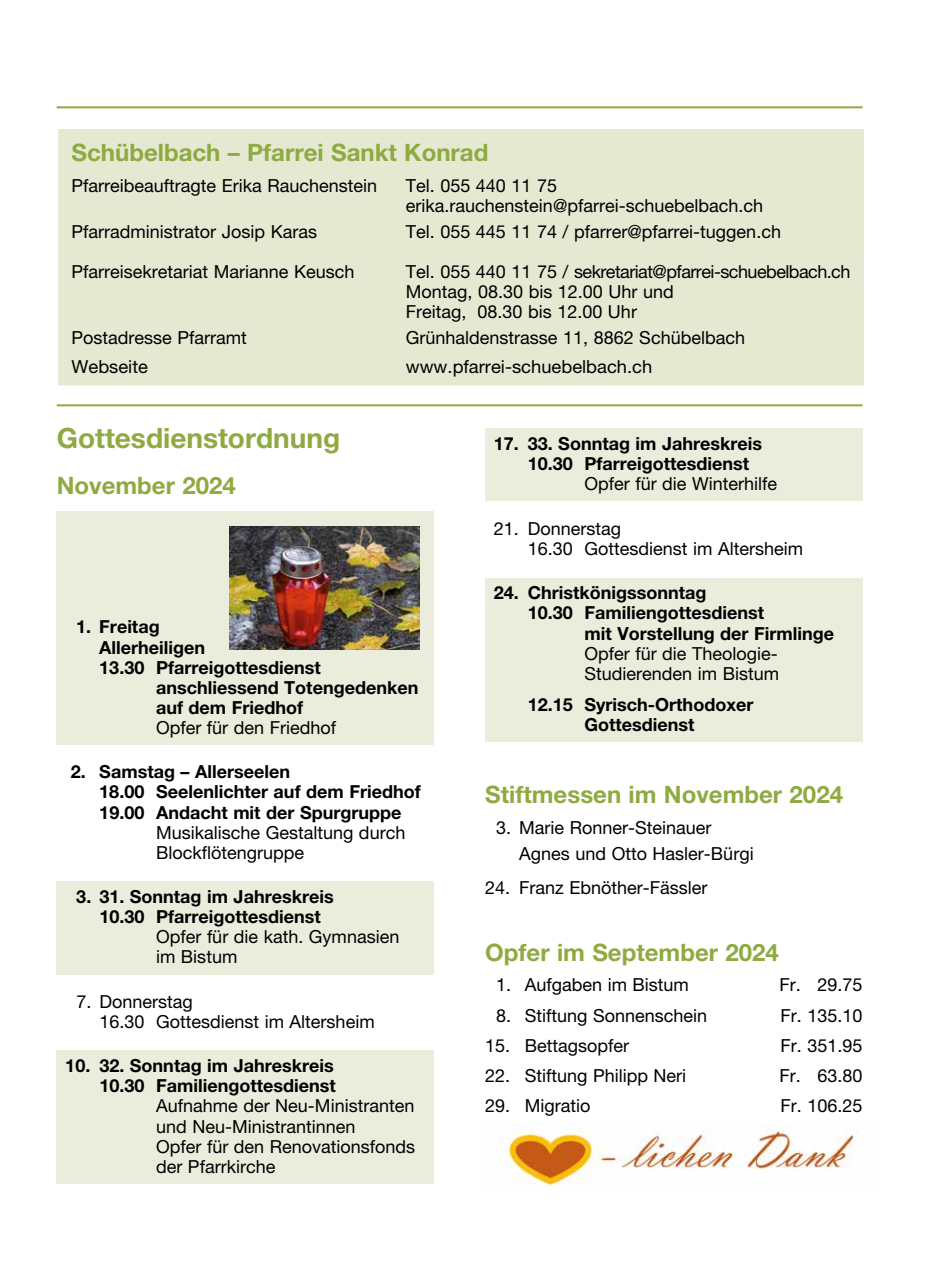
<style>
.page{position:relative;width:942px;height:1276px;background:#fff}
.page>*{position:absolute;margin:0;border:0;box-sizing:border-box;transform-origin:0 0}
.t1{font:700 28px "Helvetica Neue LT Pro";color:#8eaa41}
.t2{font:700 24px "Helvetica Neue LT Pro";color:#8eaa41}
.t3{font:18px/20.2px "Helvetica Neue LT Pro";color:#000}
.t4{font:700 18px/20.2px "Helvetica Neue LT Pro";color:#000}
</style>
<div class="page">
<div style="left:57px;top:511px;width:377px;height:32px;background:#eaeddb"></div>
<div style="left:57px;top:531px;width:377px;height:32px;background:#eaeddb"></div>
<div style="left:57px;top:551px;width:377px;height:33px;background:#eaeddb"></div>
<div style="left:57px;top:572px;width:377px;height:32px;background:#eaeddb"></div>
<div style="left:57px;top:592px;width:377px;height:32px;background:#eaeddb"></div>
<div style="left:57px;top:612px;width:377px;height:32px;background:#eaeddb"></div>
<div style="left:57px;top:632px;width:377px;height:32px;background:#eaeddb"></div>
<div style="left:57px;top:652px;width:377px;height:32px;background:#eaeddb"></div>
<div style="left:57px;top:672px;width:377px;height:32px;background:#eaeddb"></div>
<div style="left:57px;top:692px;width:377px;height:32px;background:#eaeddb"></div>
<div style="left:57px;top:712px;width:377px;height:33px;background:#eaeddb"></div>
<div style="left:57px;top:881px;width:377px;height:33px;background:#eaeddb"></div>
<div style="left:57px;top:902px;width:377px;height:32px;background:#eaeddb"></div>
<div style="left:57px;top:922px;width:377px;height:32px;background:#eaeddb"></div>
<div style="left:57px;top:942px;width:377px;height:32px;background:#eaeddb"></div>
<div style="left:57px;top:1050px;width:377px;height:33px;background:#eaeddb"></div>
<div style="left:57px;top:1071px;width:377px;height:32px;background:#eaeddb"></div>
<div style="left:57px;top:1091px;width:377px;height:32px;background:#eaeddb"></div>
<div style="left:57px;top:1111px;width:377px;height:32px;background:#eaeddb"></div>
<div style="left:57px;top:1131px;width:377px;height:32px;background:#eaeddb"></div>
<div style="left:57px;top:1151px;width:377px;height:32px;background:#eaeddb"></div>
<div style="left:485px;top:428px;width:377px;height:33px;background:#eaeddb"></div>
<div style="left:485px;top:449px;width:377px;height:32px;background:#eaeddb"></div>
<div style="left:485px;top:469px;width:377px;height:32px;background:#eaeddb"></div>
<div style="left:485px;top:578px;width:377px;height:32px;background:#eaeddb"></div>
<div style="left:485px;top:598px;width:377px;height:32px;background:#eaeddb"></div>
<div style="left:485px;top:618px;width:377px;height:32px;background:#eaeddb"></div>
<div style="left:485px;top:638px;width:377px;height:32px;background:#eaeddb"></div>
<div style="left:485px;top:669px;width:377px;height:32px;background:#eaeddb"></div>
<div style="left:485px;top:689px;width:377px;height:32px;background:#eaeddb"></div>
<div style="left:485px;top:709px;width:377px;height:32px;background:#eaeddb"></div>
<hr style="left:57px;top:106px;width:805px;height:2px;background:#8eaa41">
<hr style="left:57px;top:404px;width:805px;height:2px;background:#8eaa41">
<div style="left:59px;top:130px;width:803px;height:254px;background:#e5e9d2"></div>
<div style="left:58px;top:129px;width:805px;height:256px;border:2px solid #e5e9d2"></div>
<img style="left:500px;top:1122px;width:354px;height:64px">
<img style="left:229px;top:526px;width:191px;height:123px">
<h2 class="t2" style="left:71px;top:138px;width:418px">Schübelbach – Pfarrei Sankt Konrad</h2>
<p class="t3" style="left:71px;top:176px;width:307px">Pfarreibeauftragte Erika Rauchenstein</p>
<p class="t3" style="left:405px;top:176px;width:359px">Tel. 055 440 11 75 erika.rauchenstein@pfarrei-schuebelbach.ch</p>
<p class="t3" style="left:71px;top:222px;width:247px">Pfarradministrator Josip Karas</p>
<p class="t3" style="left:405px;top:222px;width:376px">Tel. 055 445 11 74 / pfarrer@pfarrei-tuggen.ch</p>
<p class="t3" style="left:71px;top:262px;width:284px">Pfarreisekretariat Marianne Keusch</p>
<p class="t3" style="left:405px;top:262px;width:446px">Tel. 055 440 11 75 / sekretariat@pfarrei-schuebelbach.ch<br>Montag, 08.30 bis 12.00 Uhr und<br>Freitag, 08.30 bis 12.00 Uhr</p>
<p class="t3" style="left:71px;top:328px;width:177px">Postadresse Pfarramt</p>
<p class="t3" style="left:405px;top:328px;width:340px">Grünhaldenstrasse 11, 8862 Schübelbach</p>
<p class="t3" style="left:71px;top:357px;width:78px">Webseite</p>
<p class="t3" style="left:405px;top:357px;width:248px">www.pfarrei-schuebelbach.ch</p>
<h1 class="t1" style="left:57px;top:421px;width:285px">Gottesdienstordnung</h1>
<h2 class="t2" style="left:57px;top:471px;width:180px">November 2024</h2>
<p class="t4" style="left:76px;top:616px;width:85px">1. Freitag</p>
<p class="t4" style="left:99px;top:636px;width:107px">Allerheiligen</p>
<p class="t4" style="left:99px;top:657px;width:223px">13.30 Pfarreigottesdienst</p>
<p class="t4" style="left:156px;top:677px;width:264px">anschliessend Totengedenken</p>
<p class="t4" style="left:156px;top:697px;width:148px">auf dem Friedhof</p>
<p class="t3" style="left:156px;top:717px;width:181px">Opfer für den Friedhof</p>
<p class="t4" style="left:99px;top:761px;width:323px;text-indent:-29px">2. Samstag – Allerseelen<br>18.00 Seelenlichter auf dem Friedhof<br>19.00 Andacht mit der Spurgruppe</p>
<p class="t3" style="left:156px;top:822px;width:251px">Musikalische Gestaltung durch<br>Blockflötengruppe</p>
<p class="t4" style="left:76px;top:886px;width:259px;text-align:center">3. 31. Sonntag im Jahreskreis<br>10.30 Pfarreigottesdienst</p>
<p class="t3" style="left:156px;top:926px;width:245px">Opfer für die kath. Gymnasien im Bistum</p>
<p class="t3" style="left:99px;top:991px;width:277px;text-indent:-23px">7. Donnerstag<br>16.30 Gottesdienst im Altersheim</p>
<p class="t4" style="left:65px;top:1055px;width:272px;text-align:right">10. 32. Sonntag im Jahreskreis<br>10.30 Familiengottesdienst</p>
<p class="t3" style="left:156px;top:1095px;width:260px">Aufnahme der Neu-Ministranten und Neu-Ministrantinnen<br>Opfer für den Renovationsfonds der Pfarrkirche</p>
<p class="t4" style="left:527px;top:433px;width:236px;text-indent:-34px">17. 33. Sonntag im Jahreskreis<br>10.30 Pfarreigottesdienst</p>
<p class="t3" style="left:584px;top:473px;width:194px">Opfer für die Winterhilfe</p>
<p class="t3" style="left:527px;top:518px;width:277px;text-indent:-34px">21. Donnerstag<br>16.30 Gottesdienst im Altersheim</p>
<p class="t4" style="left:493px;top:582px;width:214px">24. Christkönigssonntag</p>
<p class="t4" style="left:527px;top:602px;width:238px">10.30 Familiengottesdienst</p>
<p class="t4" style="left:584px;top:623px;width:251px">mit Vorstellung der Firmlinge</p>
<p class="t3" style="left:584px;top:643px;width:196px">Opfer für die Theologie-<br>Studierenden im Bistum</p>
<p class="t4" style="left:527px;top:693px;width:227px;text-align:center">12.15 Syrisch-Orthodoxer<br>Gottesdienst</p>
<h2 class="t2" style="left:485px;top:780px;width:359px">Stiftmessen im November 2024</h2>
<p class="t3" style="left:519px;top:814px;width:236px;line-height:26.2px;text-indent:-23px">3. Marie Ronner-Steinauer<br>Agnes und Otto Hasler-Bürgi</p>
<p class="t3" style="left:485px;top:877px;width:224px">24. Franz Ebnöther-Fässler</p>
<h2 class="t2" style="left:485px;top:937px;width:295px">Opfer im September 2024</h2>
<p class="t3" style="left:496px;top:974px;width:194px">1. Aufgaben im Bistum</p>
<p class="t3" style="left:779px;top:974px;width:84px">Fr. 29.75</p>
<p class="t3" style="left:496px;top:1005px;width:212px">8. Stiftung Sonnenschein</p>
<p class="t3" style="left:780px;top:1005px;width:83px">Fr. 135.10</p>
<p class="t3" style="left:485px;top:1035px;width:145px">15. Bettagsopfer</p>
<p class="t3" style="left:780px;top:1035px;width:83px">Fr. 351.95</p>
<p class="t3" style="left:485px;top:1065px;width:202px">22. Stiftung Philipp Neri</p>
<p class="t3" style="left:779px;top:1065px;width:84px">Fr. 63.80</p>
<p class="t3" style="left:485px;top:1095px;width:107px">29. Migratio</p>
<p class="t3" style="left:780px;top:1095px;width:83px">Fr. 106.25</p>
</div>
